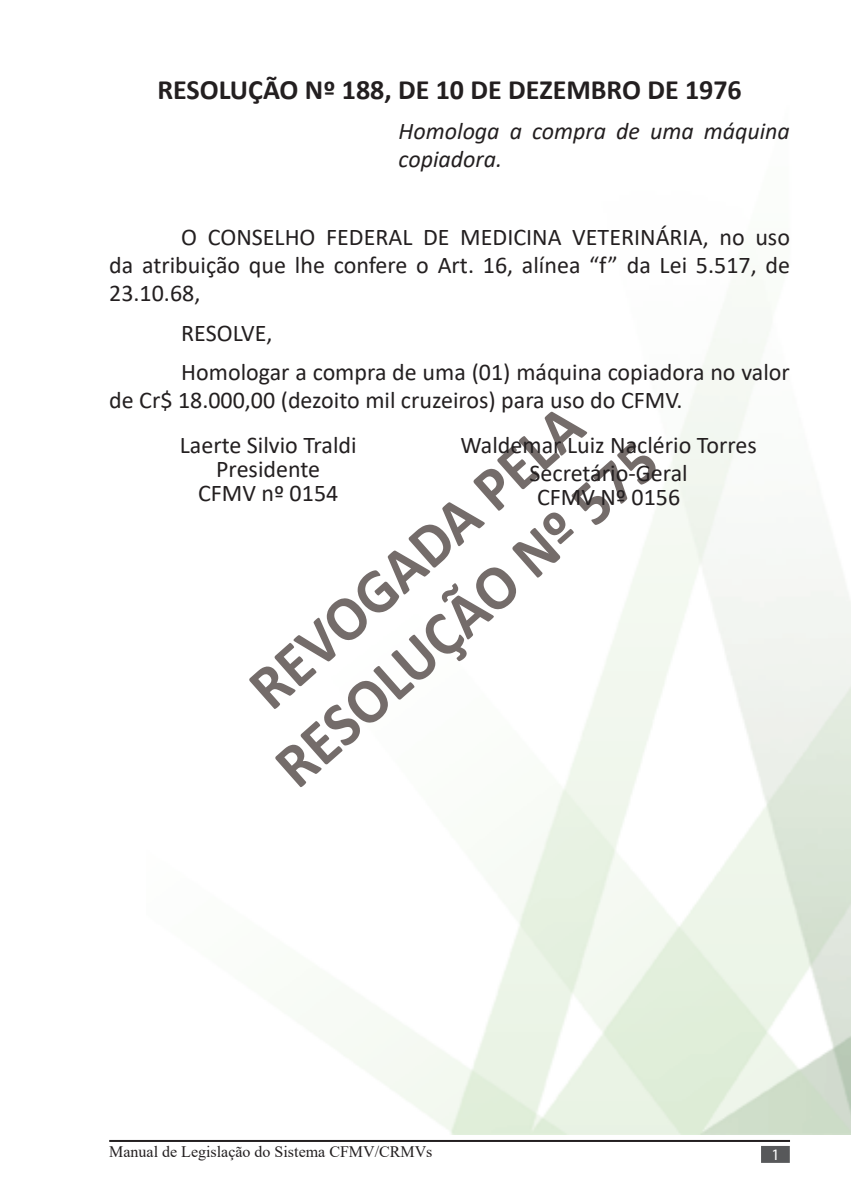
<style>
.page{position:relative;width:851px;height:1191px;background:#fff}
.page>*{position:absolute;margin:0;border:0;box-sizing:border-box;transform-origin:0 0}
.t1{font:700 63.2px "Calibri";color:#746c6a;scale:.95 1}
.t2{font:700 28px "Calibri";color:#231f20}
.t3{font:24px/28px "Calibri";color:#231f20;text-align:justify}
.t4{font:italic 24px/28px "Calibri";color:#231f20}
.t5{font:16px "Times New Roman";color:#231f20}
.Apresentação{font:16px "Myriad Pro";color:#fff}
</style>
<div class="page">
<hr style="left:109px;top:1140px;width:680px;height:2px;background:#231f20">
<div style="left:761px;top:1146px;width:28px;height:16px;background:#57585a"></div>
<p class="t2" style="left:157px;top:70px;width:586px">RESOLUÇÃO Nº 188, DE 10 DE DEZEMBRO DE 1976</p>
<p class="t4" style="left:398px;top:115px;width:393px">Homologa a compra de uma máquina copiadora.</p>
<p class="t3" style="left:109px;top:223px;width:682px;text-indent:72px">O CONSELHO FEDERAL DE MEDICINA VETERINÁRIA, no uso da atribuição que lhe confere o Art. 16, alínea “f” da Lei 5.517, de 23.10.68,</p>
<p class="t3" style="left:181px;top:318px;width:93px">RESOLVE,</p>
<p class="t3" style="left:109px;top:357px;width:682px;text-indent:72px">Homologar a compra de uma (01) máquina copiadora no valor de Cr$ 18.000,00 (dezoito mil cruzeiros) para uso do CFMV.</p>
<p class="t3" style="left:180px;top:431px;width:178px">Laerte Silvio Traldi</p>
<p class="t3" style="left:216px;top:455px;width:105px">Presidente</p>
<p class="t3" style="left:198px;top:479px;width:142px">CFMV nº 0154</p>
<p class="t1" style="left:229px;top:664px;width:446px;rotate:-42deg">REVOGADA PELA</p>
<p class="t3" style="left:460px;top:431px;width:298px;text-align:center">Waldemar Luiz Naclério Torres<br>Secretário-Geral</p>
<p class="t3" style="left:537px;top:483px;width:145px">CFMV Nº 0156</p>
<p class="t1" style="left:255px;top:743px;width:514px;rotate:-42deg">RESOLUÇÃO Nº 575</p>
<p class="t5" style="left:109px;top:1140px;width:325px">Manual de Legislação do Sistema CFMV/CRMVs</p>
<p class="Apresentação" style="left:771px;top:1145px;width:10px">1</p>
</div>
